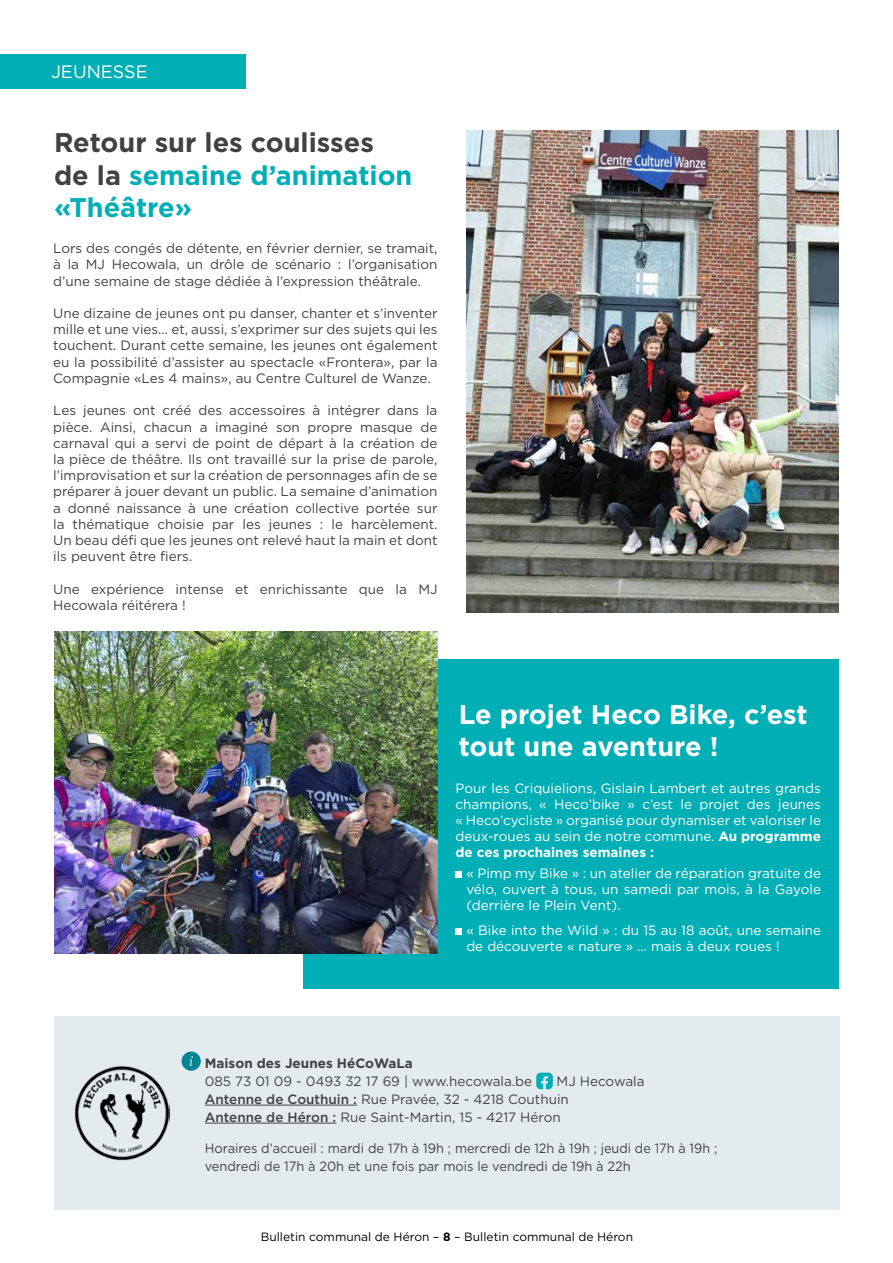
<style>
.page{position:relative;width:893px;height:1263px;background:#fff}
.page>*{position:absolute;margin:0;border:0;box-sizing:border-box;transform-origin:0 0}
.t1{font:700 27px/32.4px "Gotham";color:#00aeb6}
.t2{font:700 27px/32.4px "Gotham";color:#fff}
.t3{font:18px "Gotham";color:#fff}
.t4{font:13.5px/16.2px "Gotham";color:#424142;text-align:justify}
.t5{font:13.5px/16.2px "Gotham";color:#fff;text-align:justify}
.t6{font:13.5px/18px "Gotham";color:#424142;scale:.95 1}
.t7{font:700 13.5px "Gotham";color:#424142}
.t8{font:12px "Gotham";color:#000}
.s1{color:#424142}
.s2{font-weight:700}
.s3{font-weight:500}
</style>
<div class="page">
<div style="left:304px;top:660px;width:535px;height:329px;background:#00aeb6"></div>
<div style="left:0;top:54px;width:246px;height:34px;background:#00aeb6"></div>
<div style="left:54px;top:1016px;width:786px;height:193px;background:#e3ebef"></div>
<hr style="left:205px;top:1105px;width:152px;height:1px;background:#424142">
<hr style="left:205px;top:1123px;width:131px;height:1px;background:#424142">
<svg style="left:182px;top:1051px;width:19px;height:20px"></svg>
<svg style="left:536px;top:1073px;width:17px;height:16px"></svg>
<img style="left:75px;top:1066px;width:95px;height:94px">
<div style="left:455px;top:871px;width:7px;height:7px;background:#fff"></div>
<div style="left:455px;top:928px;width:7px;height:7px;background:#fff"></div>
<img style="left:466px;top:131px;width:373px;height:481px">
<img style="left:54px;top:631px;width:383px;height:322px">
<h2 class="t3" style="left:51px;top:60px;width:98px">JEUNESSE</h2>
<h1 class="t1" style="left:54px;top:126px;width:360px"><span class="s1">Retour sur les coulisses de la</span> semaine d’animation «Théâtre»</h1>
<p class="t4" style="left:53px;top:240px;width:386px">Lors des congés de détente, en février dernier, se tramait, à la MJ Hecowala, un drôle de scénario : l’organisation d’une semaine de stage dédiée à l’expression théâtrale.</p>
<p class="t4" style="left:53px;top:305px;width:386px">Une dizaine de jeunes ont pu danser, chanter et s’inventer mille et une vies... et, aussi, s’exprimer sur des sujets qui les touchent. Durant cette semaine, les jeunes ont également eu la possibilité d’assister au spectacle «Frontera», par la Compagnie «Les 4 mains», au Centre Culturel de Wanze.</p>
<p class="t4" style="left:53px;top:402px;width:386px">Les jeunes ont créé des accessoires à intégrer dans la pièce. Ainsi, chacun a imaginé son propre masque de carnaval qui a servi de point de départ à la création de la pièce de théâtre. Ils ont travaillé sur la prise de parole, l’improvisation et sur la création de personnages afin de se préparer à jouer devant un public. La semaine d’animation a donné naissance à une création collective portée sur la thématique choisie par les jeunes : le harcèlement.<br>Un beau défi que les jeunes ont relevé haut la main et dont ils peuvent être fiers.</p>
<p class="t4" style="left:53px;top:580px;width:386px">Une expérience intense et enrichissante que la MJ<br>Hecowala réitérera !</p>
<h1 class="t2" style="left:459px;top:698px;width:350px">Le projet Heco Bike, c’est tout une aventure !</h1>
<p class="t5" style="left:455px;top:779px;width:367px">Pour les Criquielions, Gislain Lambert et autres grands champions, « Heco’bike » c’est le projet des jeunes « Heco’cycliste » organisé pour dynamiser et valoriser le deux-roues au sein de notre commune. <span class="s2">Au programme de ces prochaines semaines :</span></p>
<p class="t5" style="left:466px;top:865px;width:356px">« Pimp my Bike » : un atelier de réparation gratuite de vélo, ouvert à tous, un samedi par mois, à la Gayole (derrière le Plein Vent).</p>
<p class="t5" style="left:466px;top:922px;width:356px">« Bike into the Wild » : du 15 au 18 août, une semaine de découverte « nature » ... mais à deux roues !</p>
<p class="t7" style="left:205px;top:1054px;width:209px">Maison des Jeunes HéCoWaLa</p>
<p class="t4" style="left:205px;top:1072px;width:329px">085 73 01 09 - 0493 32 17 69 | www.hecowala.be</p>
<p class="t4" style="left:205px;top:1072px;width:441px;line-height:18px;text-align:left;text-indent:352px">MJ Hecowala<br><span class="s3">Antenne de Couthuin :</span> Rue Pravée, 32 - 4218 Couthuin<br><span class="s3">Antenne de Héron :</span> Rue Saint-Martin, 15 - 4217 Héron</p>
<p class="t6" style="left:205px;top:1139px;width:541px">Horaires d’accueil : mardi de 17h à 19h ; mercredi de 12h à 19h ; jeudi de 17h à 19h ; vendredi de 17h à 20h et une fois par mois le vendredi de 19h à 22h</p>
<p class="t8" style="left:261px;top:1229px;width:374px">Bulletin communal de Héron – <span class="s2">8</span> – Bulletin communal de Héron</p>
</div>
